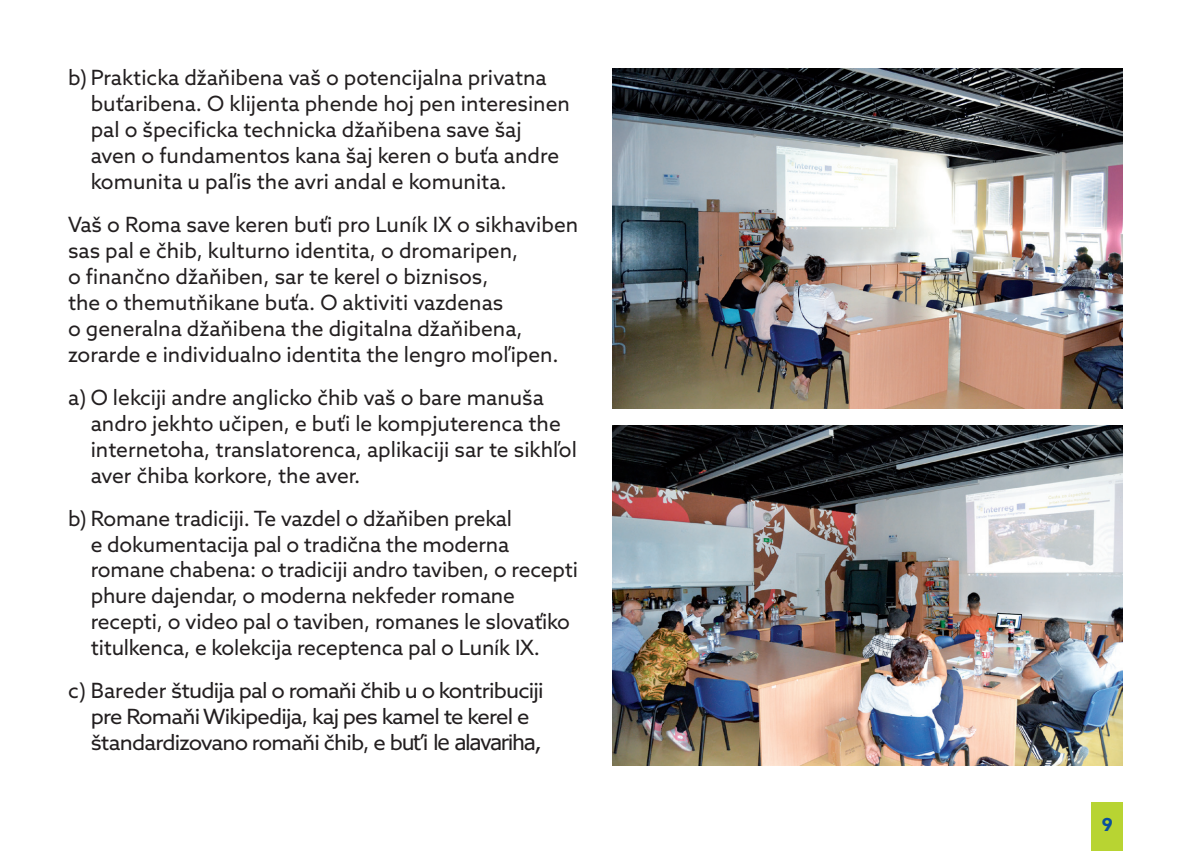
<style>
.page{position:relative;width:1191px;height:851px;background:#fff}
.page>*{position:absolute;margin:0;border:0;box-sizing:border-box;transform-origin:0 0}
.t1{font:21px/26px "Azo Sans";color:#231f20}
.t2{font:21px/25.8px "Azo Sans";letter-spacing:-.035em;color:#231f20}
.t3{font:700 18px "Azo Sans";color:#0a4f9c}
.s1{font-family:"Tahoma"}
</style>
<div class="page">
<div style="left:1091px;top:802px;width:32px;height:48px;background:#b8d432"></div>
<img style="left:612px;top:68px;width:511px;height:340px">
<img style="left:612px;top:425px;width:511px;height:340px">
<p class="t1" style="left:91px;top:64px;width:481px;text-indent:-23px">b) Prakticka džaňibena vaš o potencijalna privatna buťaribena. O klijenta phende hoj pen interesinen pal o špecificka technicka džaňibena save šaj aven o fundamentos kana šaj keren o buťa andre komunita u paľis the avri andal e komunita.</p>
<p class="t1" style="left:68px;top:211px;width:512px">Vaš o Roma save keren buťi pro Luník IX o sikhaviben sas pal e čhib, kulturno identita, o dromaripen,<br>o finančno džaňiben, sar te kerel o biznisos,<br>the o themutňikane buťa. O aktiviti vazdenas<br>o generalna džaňibena the digitalna džaňibena, zorarde e individualno identita the lengro moľipen.</p>
<p class="t1" style="left:91px;top:384px;width:488px;text-indent:-23px">a) O lekciji andre anglicko čhib vaš o bare manuša andro jekhto učipen, e buťi le kompjuterenca the internetoha, translatorenca, aplikaciji sar te sikhľol aver čhiba korkore, the aver.</p>
<p class="t1" style="left:91px;top:505px;width:489px;text-indent:-23px">b) Romane tradiciji. Te vazdel o džaňiben prekal<br>e dokumentacija pal o tradična the moderna romane chabena: o tradiciji andro taviben, o recepti phure dajendar, o moderna nekfeder romane recepti, o video pal o taviben, romanes le slovaťiko titulkenca, e kolekcija receptenca pal o Luník IX.</p>
<p class="t2" style="left:91px;top:677px;width:454px;text-indent:-23px">c) Bareder študija pal o romaňi čhib u o kontribuciji pre Romaňi Wikipedija, kaj pes kamel te kerel e štandardizovano romaňi čhib, e b<span class="s1">uťi le alavariha,</span></p>
<p class="t3" style="left:1101px;top:812px;width:13px">9</p>
</div>
